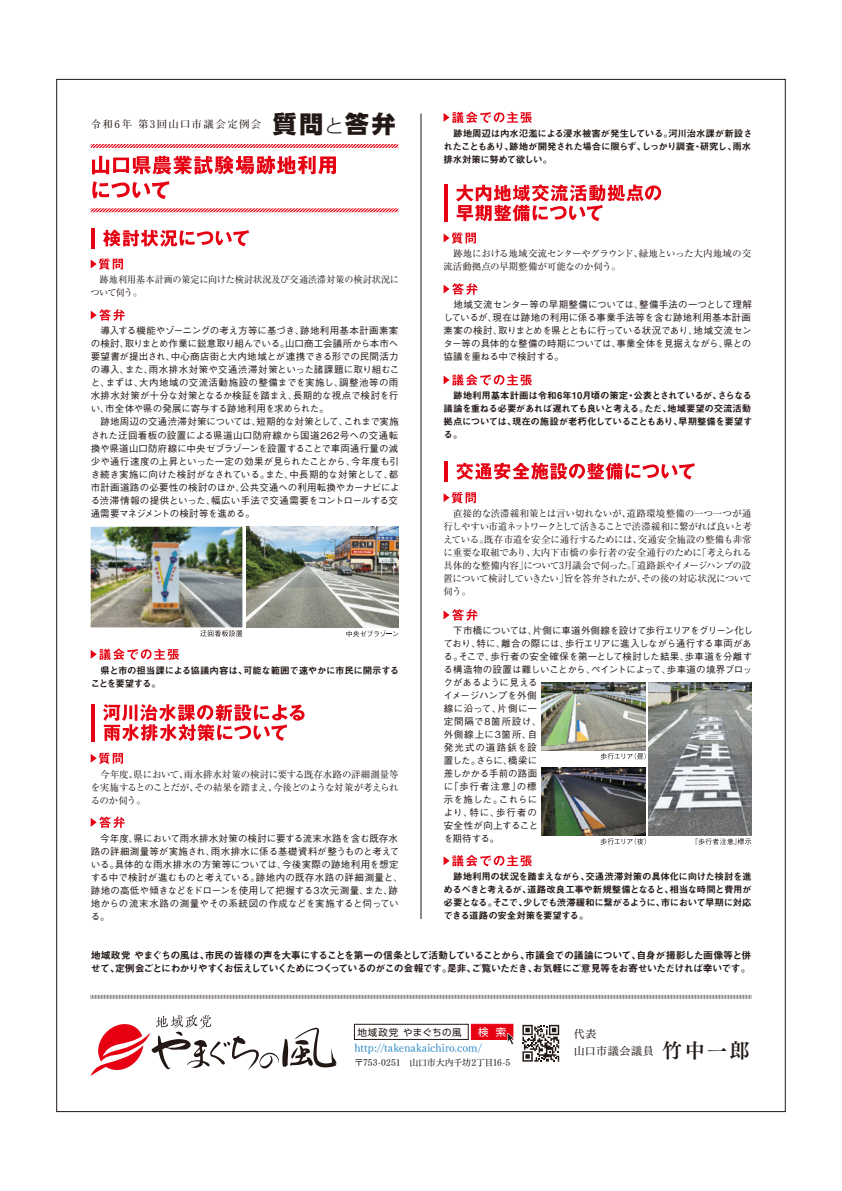
<style>
.page{position:relative;width:842px;height:1191px;background:#fff}
.page>*{position:absolute;margin:0;border:0;box-sizing:border-box;transform-origin:0 0}
.t1{font:800 23.7px "UD Shin Go Pro";color:#221815}
.t2{font:11px "Tsuku Min Pro R";letter-spacing:.005em;color:#187fc4}
.t3{font:11px "Tsuku Min Pro M";letter-spacing:.055em;color:#221815}
.t4{font:10.4px "UD Shin Go Pro";color:#fff}
.t5{font:700 10.3px "Futo Min A101 Pro";letter-spacing:.15em;color:#221815}
.t6{font:10px/13px "Midashi Go Pro MB31";letter-spacing:-.065em;color:#221815}
.t7{font:500 9.5px/13px "Gothic BBB Pr 5";letter-spacing:.005em;color:#221815}
.t8{font:9.5px/13px "Midashi Go Pro MB31";letter-spacing:-.045em;color:#221815;text-align:justify}
.t9{font:9.5px/13px "Ryumin Pro";letter-spacing:-.03em;color:#221815;text-align:justify}
.t10{font:9.5px/13px "Ryumin Pro";letter-spacing:-.005em;color:#221815;scale:.96 1}
.t11{font:9.5px "UD Shin Go Pro";letter-spacing:.05em;color:#221815}
.t12{font:9px "Tsuku Min Pro M";letter-spacing:-.02em;color:#221815}
.s1{font-weight:300;font-size:19px}
.s2{font-family:"Tsuku Min Pro B";font-size:20px}
</style>
<div class="page">
<div style="left:471px;top:1024px;width:42px;height:15px;background:#e60012;border:1px solid #e60012"></div>
<div style="left:354px;top:1024px;width:114px;height:15px;background:#fff;border:1px solid #221815"></div>
<svg style="left:507px;top:1033px;width:7px;height:11px"></svg>
<svg style="left:522px;top:1024px;width:37px;height:37px"></svg>
<svg style="left:91px;top:1015px;width:245px;height:61px"></svg>
<svg style="left:91px;top:995px;width:660px;height:4px"></svg>
<hr style="left:421px;top:113px;width:1px;height:806px;background:#221815">
<svg style="left:346px;top:630px;width:52px;height:7px"></svg>
<svg style="left:200px;top:630px;width:42px;height:6px"></svg>
<img style="left:247px;top:527px;width:151px;height:100px">
<img style="left:91px;top:527px;width:151px;height:100px">
<svg style="left:444px;top:855px;width:88px;height:11px"></svg>
<svg style="left:90px;top:144px;width:309px;height:31px"></svg>
<svg style="left:90px;top:181px;width:309px;height:32px"></svg>
<svg style="left:444px;top:492px;width:32px;height:11px"></svg>
<svg style="left:456px;top:463px;width:239px;height:17px"></svg>
<hr style="left:444px;top:461px;width:3px;height:21px;background:#e60012">
<svg style="left:91px;top:258px;width:32px;height:12px"></svg>
<svg style="left:91px;top:309px;width:34px;height:12px"></svg>
<svg style="left:103px;top:230px;width:146px;height:17px"></svg>
<hr style="left:91px;top:228px;width:4px;height:21px;background:#e60012">
<svg style="left:91px;top:816px;width:34px;height:12px"></svg>
<svg style="left:91px;top:648px;width:88px;height:12px"></svg>
<svg style="left:91px;top:752px;width:32px;height:12px"></svg>
<svg style="left:103px;top:704px;width:201px;height:37px"></svg>
<hr style="left:91px;top:704px;width:4px;height:37px;background:#e60012">
<svg style="left:444px;top:232px;width:32px;height:12px"></svg>
<svg style="left:444px;top:283px;width:33px;height:12px"></svg>
<svg style="left:444px;top:112px;width:88px;height:11px"></svg>
<svg style="left:444px;top:374px;width:88px;height:12px"></svg>
<svg style="left:456px;top:184px;width:205px;height:37px"></svg>
<hr style="left:444px;top:185px;width:3px;height:37px;background:#e60012">
<svg style="left:444px;top:609px;width:33px;height:11px"></svg>
<svg style="left:601px;top:753px;width:45px;height:6px"></svg>
<svg style="left:601px;top:838px;width:45px;height:6px"></svg>
<svg style="left:696px;top:838px;width:55px;height:6px"></svg>
<img style="left:542px;top:682px;width:104px;height:68px">
<img style="left:542px;top:768px;width:104px;height:67px">
<img style="left:648px;top:682px;width:103px;height:153px">
<p class="t5" style="left:91px;top:116px;width:172px">令和6年 第3回山口市議会定例会</p>
<h1 class="t1" style="left:273px;top:104px;width:124px">質問<span class="s1">と</span>答弁</h1>
<p class="t10" style="left:91px;top:273px;width:323px">　跡地利用基本計画の策定に向けた検討状況及び交通渋滞対策の検討状況について伺う。</p>
<p class="t7" style="left:91px;top:323px;width:310px">　導入する機能やゾーニングの考え方等に基づき、跡地利用基本計画素案の検討、取りまとめ作業に鋭意取り組んでいる。山口商工会議所から本市へ要望書が提出され、中心商店街と大内地域とが連携できる形での民間活力の導入、また、雨水排水対策や交通渋滞対策といった諸課題に取り組むこと、まずは、大内地域の交流活動施設の整備までを実施し、調整池等の雨水排水対策が十分な対策となるか検証を踏まえ、長期的な視点で検討を行い、市全体や県の発展に寄与する跡地利用を求められた。<br>　跡地周辺の交通渋滞対策については、短期的な対策として、これまで実施された迂回看板の設置による県道山口防府線から国道262号への交通転換や県道山口防府線に中央ゼブラゾーンを設置することで車両通行量の減少や通行速度の上昇といった一定の効果が見られたことから、今年度も引き続き実施に向けた検討がなされている。また、中長期的な対策として、都市計画道路の必要性の検討のほか、公共交通への利用転換やカーナビによる渋滞情報の提供といった、幅広い手法で交通需要をコントロールする交通需要マネジメントの検討等を進める。</p>
<p class="t8" style="left:91px;top:662px;width:310px">　県と市の担当課による協議内容は、可能な範囲で速やかに市民に開示することを要望する。</p>
<p class="t9" style="left:91px;top:767px;width:309px">　今年度、県において、雨水排水対策の検討に要する既存水路の詳細測量等を実施するとのことだが、その結果を踏まえ、今後どのような対策が考えられるのか伺う。</p>
<p class="t7" style="left:91px;top:831px;width:314px">　今年度、県において雨水排水対策の検討に要する流末水路を含む既存水路の詳細測量等が実施され、雨水排水に係る基礎資料が整うものと考えている。具体的な雨水排水の方策等については、今後実際の跡地利用を想定する中で検討が進むものと考えている。跡地内の既存水路の詳細測量と、跡地の高低や傾きなどをドローンを使用して把握する3次元測量、また、跡地からの流末水路の測量やその系統図の作成などを実施すると伺っている。</p>
<p class="t8" style="left:444px;top:126px;width:310px">　跡地周辺は内水氾濫による浸水被害が発生している。河川治水課が新設されたこともあり、跡地が開発された場合に限らず、しっかり調査・研究し、雨水排水対策に努めて欲しい。</p>
<p class="t9" style="left:444px;top:247px;width:309px">　跡地における地域交流センターやグラウンド、緑地といった大内地域の交流活動拠点の早期整備が可能なのか伺う。</p>
<p class="t7" style="left:444px;top:297px;width:310px;text-align:justify">　地域交流センター等の早期整備については、整備手法の一つとして理解しているが、現在は跡地の利用に係る事業手法等を含む跡地利用基本計画素案の検討、取りまとめを県とともに行っている状況であり、地域交流センター等の具体的な整備の時期については、事業全体を見据えながら、県との協議を重ねる中で検討する。</p>
<p class="t8" style="left:444px;top:388px;width:310px;text-align:left">　跡地利用基本計画は令和6年10月頃の策定・公表とされているが、さらなる議論を重ねる必要があれば遅れても良いと考える。ただ、地域要望の交流活動拠点については、現在の施設が老朽化していることもあり、早期整備を要望する。</p>
<p class="t9" style="left:444px;top:506px;width:310px">　直接的な渋滞緩和策とは言い切れないが、道路環境整備の一つ一つが通行しやすい市道ネットワークとして活きることで渋滞緩和に繋がれば良いと考えている。既存市道を安全に通行するためには、交通安全施設の整備も非常に重要な取組であり、大内下市橋の歩行者の安全通行のために「考えられる具体的な整備内容」について3月議会で伺った。「道路鋲やイメージハンプの設置について検討していきたい」旨を答弁されたが、その後の対応状況について伺う。</p>
<p class="t7" style="left:444px;top:623px;width:311px">　下市橋については、片側に車道外側線を設けて歩行エリアをグリーン化しており、特に、離合の際には、歩行エリアに進入しながら通行する車両がある。そこで、歩行者の安全確保を第一として検討した結果、歩車道を分離する構造物の設置は難しいことから、ペイントによって、歩車道の境界ブロックがあるように見える<br>イメージハンプを外側<br>線に沿って、片側に一<br>定間隔で8箇所設け、<br>外側線上に3箇所、自<br>発光式の道路鋲を設<br>置した。さらに、橋梁に<br>差しかかる手前の路面<br>に「歩行者注意」の標<br>示を施した。これらに<br>より、特に、歩行者の<br>安全性が向上すること<br>を期待する。</p>
<p class="t8" style="left:444px;top:869px;width:310px">　跡地利用の状況を踏まえながら、交通渋滞対策の具体化に向けた検討を進めるべきと考えるが、道路改良工事や新規整備となると、相当な時間と費用が必要となる。そこで、少しでも渋滞緩和に繋がるように、市において早期に対応できる道路の安全対策を要望する。</p>
<p class="t6" style="left:91px;top:947px;width:662px">地域政党 やまぐちの風は、市民の皆様の声を大事にすることを第一の信条として活動していることから、市議会での議論について、自身が撮影した画像等と併せて、定例会ごとにわかりやすくお伝えしていくためにつくっているのがこの会報です。是非、ご覧いただき、お気軽にご意見等をお寄せいただければ幸いです。</p>
<p class="t11" style="left:357px;top:1024px;width:106px">地域政党 やまぐちの風</p>
<p class="t4" style="left:478px;top:1023px;width:30px">検 索</p>
<p class="t2" style="left:354px;top:1038px;width:129px">http://takenakaichiro.com/</p>
<p class="t12" style="left:354px;top:1055px;width:157px">〒753-0251　山口市大内千坊2丁目16-5</p>
<p class="t3" style="left:574px;top:1024px;width:24px">代表</p>
<p class="t3" style="left:574px;top:1040px;width:177px">山口市議会議員 <span class="s2">竹中一郎</span></p>
</div>
